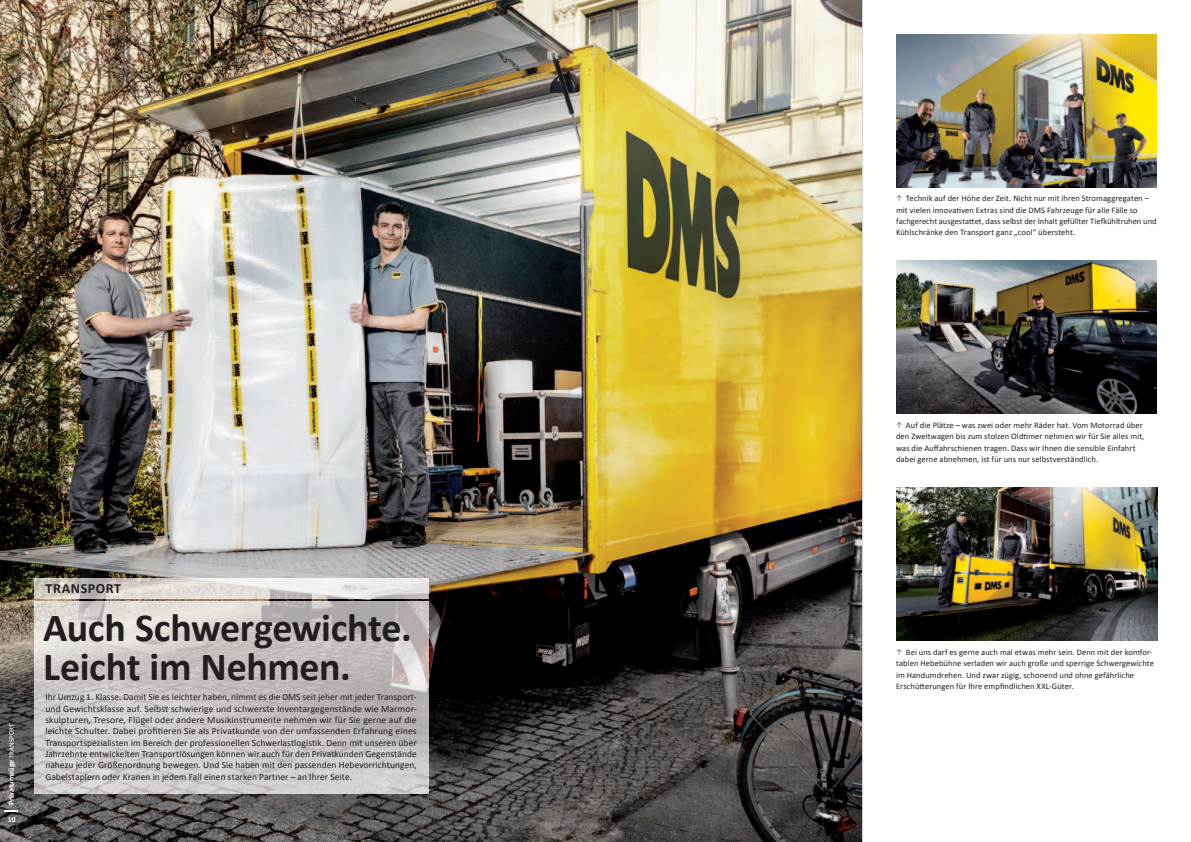
<style>
.page{position:relative;width:1191px;height:842px;background:#fff}
.page>*{position:absolute;margin:0;border:0;box-sizing:border-box;transform-origin:0 0}
.t1{font:700 40px/39.7px "Calibri";letter-spacing:-.01em;color:#231f20}
.t2{font:700 14px "Calibri";letter-spacing:.04em;color:#231f20}
.t3{font:9.5px/11.3px "Calibri";letter-spacing:.005em;color:#231f20;text-align:justify}
.t4{font:8.5px/11.3px "Calibri";letter-spacing:.01em;color:#231f20}
.t5{font:700 8px "Calibri";color:#fff}
.t6{font:700 7.5px "Calibri";color:#fff}
.s1{font-weight:400;font-size:7px}
.s2{font-weight:700;font-size:7px;color:#808285}
</style>
<div class="page">
<img style="left:0;top:0;width:862px;height:842px">
<img style="left:896px;top:34px;width:261px;height:153px">
<img style="left:896px;top:261px;width:261px;height:153px">
<img style="left:34px;top:578px;width:394px;height:20px">
<svg style="left:5px;top:810px;width:13px;height:1px"></svg>
<img style="left:34px;top:601px;width:394px;height:193px">
<img style="left:896px;top:488px;width:261px;height:153px">
<p class="t5" style="left:6px;top:805px;width:83px;rotate:-90deg">Privatumzüge <span class="s1">TRANSPORT</span></p>
<p class="t6" style="left:8px;top:815px;width:9px">10</p>
<h2 class="t2" style="left:46px;top:579px;width:77px">TRANSPORT</h2>
<h1 class="t1" style="left:43px;top:606px;width:370px">Auch Schwergewichte.<br>Leicht im Nehmen.</h1>
<p class="t3" style="left:45px;top:691px;width:373px">Ihr Umzug 1. Klasse. Damit Sie es leichter haben, nimmt es die DMS seit jeher mit jeder Transport&shy;und Gewichtsklasse auf. Selbst schwierige und schwerste Inventargegenstände wie Marmor&shy;skulpturen, Tresore, Flügel oder andere Musikinstrumente nehmen wir für Sie gerne auf die leichte Schulter. Dabei profitieren Sie als Privatkunde von der umfassenden Erfahrung eines Transportspezialisten im Bereich der professionellen Schwerlastlogistik. Denn mit unseren über Jahrzehnte entwickelten Transportlösungen können wir auch für den Privatkunden Gegenstände nahezu jeder Größenordnung bewegen. Und Sie haben mit den passenden Hebevorrichtungen, Gabelstaplern oder Kranen in jedem Fall einen starken Partner – an Ihrer Seite.</p>
<p class="t4" style="left:896px;top:192px;width:262px"><span class="s2">↑</span> Technik auf der Höhe der Zeit. Nicht nur mit ihren Stromaggregaten – mit vielen innovativen Extras sind die DMS Fahrzeuge für alle Fälle so fachgerecht ausgestattet, dass selbst der Inhalt gefüllter Tiefkühltruhen und Kühlschränke den Transport ganz „cool“ übersteht.</p>
<p class="t4" style="left:896px;top:419px;width:250px"><span class="s2">↑</span> Auf die Plätze – was zwei oder mehr Räder hat. Vom Motorrad über den Zweitwagen bis zum stolzen Oldtimer nehmen wir für Sie alles mit, was die Auffahrschienen tragen. Dass wir Ihnen die sensible Einfahrt dabei gerne abnehmen, ist für uns nur selbstverständlich.</p>
<p class="t4" style="left:896px;top:646px;width:259px"><span class="s2">↑</span> Bei uns darf es gerne auch mal etwas mehr sein. Denn mit der komfor&shy;tablen Hebebühne verladen wir auch große und sperrige Schwergewichte im Handumdrehen. Und zwar zügig, schonend und ohne gefährliche Erschütterungen für Ihre empfindlichen XXL-Güter.</p>
</div>
